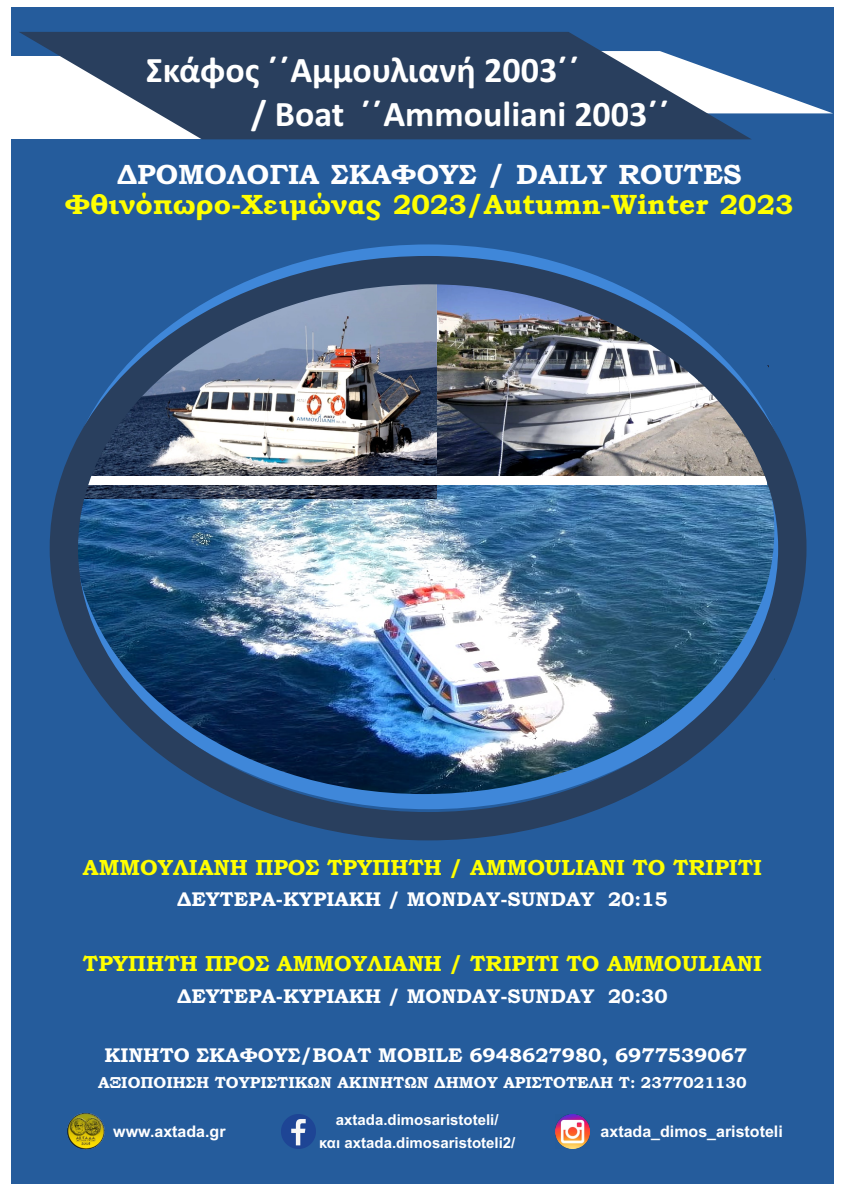
<style>
.page{position:relative;width:842px;height:1191px;background:#fff}
.page>*{position:absolute;margin:0;border:0;box-sizing:border-box;transform-origin:0 0}
.t1{font:700 36px/44px "Calibri";color:#fff}
.t2{font:700 28px "Bookman Old Style";color:#ff0}
.t3{font:700 28px "Bookman Old Style";color:#fff}
.t4{font:700 22px "Bookman Old Style";color:#ff0}
.t5{font:700 20px "Bookman Old Style";color:#fff}
.t6{font:700 16px "Bookman Old Style";color:#fff}
.t7{font:700 16px "Arial";color:#fff}
.t8{font:700 15px/23.5px "Arial";color:#fff;text-align:center}
</style>
<div class="page">
<div style="left:11px;top:7px;width:822px;height:1176px;background:#255c9c"></div>
<img style="left:75px;top:441px;width:699px;height:358px">
<img style="left:436px;top:267px;width:333px;height:208px">
<img style="left:84px;top:267px;width:352px;height:231px">
<div style="left:46px;top:238px;width:757px;height:584px;border:28px solid #3f87d9;border-radius:50%"></div>
<div style="left:684px;top:234px;width:108px;height:91px;background:#255c9c;border-radius:50%"></div>
<div style="left:33px;top:731px;width:149px;height:76px;background:#255c9c;border-radius:50%"></div>
<svg style="left:686px;top:704px;width:123px;height:70px;fill:#293f5e"></svg>
<div style="left:617px;top:768px;width:151px;height:63px;background:#255c9c;border-radius:50%"></div>
<svg style="left:752px;top:84px;width:80px;height:29px"></svg>
<div style="left:11px;top:56px;width:202px;height:83px;background:#fff"></div>
<svg style="left:19px;top:32px;width:733px;height:107px;fill:#293f5e"></svg>
<div style="left:34px;top:282px;width:109px;height:91px;background:#255c9c;border-radius:50%"></div>
<div style="left:90px;top:219px;width:129px;height:91px;background:#255c9c;border-radius:50%"></div>
<div style="left:31px;top:239px;width:129px;height:92px;background:#255c9c;border-radius:50%"></div>
<div style="left:728px;top:275px;width:97px;height:91px;background:#255c9c;border-radius:50%"></div>
<div style="left:629px;top:221px;width:129px;height:91px;background:#255c9c;border-radius:50%"></div>
<div style="left:95px;top:764px;width:150px;height:74px;background:#255c9c;border-radius:50%"></div>
<svg style="left:55px;top:702px;width:105px;height:75px"></svg>
<div style="left:48px;top:665px;width:67px;height:76px;background:#255c9c;border-radius:50%"></div>
<div style="left:654px;top:735px;width:150px;height:79px;background:#255c9c;border-radius:50%"></div>
<div style="left:741px;top:679px;width:69px;height:66px;background:#255c9c;border-radius:50%"></div>
<div style="left:32px;top:216px;width:793px;height:621px;border:28px solid #255c9c;border-radius:50%"></div>
<div style="left:83px;top:476px;width:683px;height:8px;background:#fff"></div>
<img style="left:68px;top:1113px;width:37px;height:36px">
<img style="left:281px;top:1114px;width:34px;height:34px">
<div style="left:181px;top:181px;width:109px;height:91px;background:#255c9c;border-radius:50%"></div>
<div style="left:50px;top:256px;width:756px;height:584px;border:28px solid #293f5e;border-radius:50%"></div>
<img style="left:556px;top:1114px;width:34px;height:34px">
<h1 class="t1" style="left:251px;top:51px;width:420px;text-indent:-105px">Σκάφος ΄΄Αμμουλιανή 2003΄΄<br>/ Boat ΄΄Ammouliani 2003΄΄</h1>
<h2 class="t3" style="left:117px;top:164px;width:626px">ΔΡΟΜΟΛΟΓΙΑ ΣΚΑΦΟΥΣ / DAILY ROUTES</h2>
<h2 class="t2" style="left:65px;top:194px;width:730px">Φθινόπωρο-Χειμώνας 2023/Autumn-Winter 2023</h2>
<p class="t4" style="left:83px;top:859px;width:680px">ΑΜΜΟΥΛΙΑΝΗ ΠΡΟΣ ΤΡΥΠΗΤΗ / AMMOULIANI TO TRIPITI</p>
<p class="t5" style="left:177px;top:891px;width:492px">ΔΕΥΤΕΡΑ-ΚΥΡΙΑΚΗ / MONDAY-SUNDAY 20:15</p>
<p class="t4" style="left:83px;top:955px;width:680px">ΤΡΥΠΗΤΗ ΠΡΟΣ ΑΜΜΟΥΛΙΑΝΗ / TRIPITI TO AMMOULIANI</p>
<p class="t5" style="left:177px;top:988px;width:492px">ΔΕΥΤΕΡΑ-ΚΥΡΙΑΚΗ / MONDAY-SUNDAY 20:30</p>
<p class="t5" style="left:104px;top:1047px;width:644px">ΚΙΝΗΤΟ ΣΚΑΦΟΥΣ/BOAT MOBILE 6948627980, 6977539067</p>
<p class="t6" style="left:98px;top:1076px;width:650px">ΑΞΙΟΠΟΙΗΣΗ ΤΟΥΡΙΣΤΙΚΩΝ ΑΚΙΝΗΤΩΝ ΔΗΜΟΥ ΑΡΙΣΤΟΤΕΛΗ Τ: 2377021130</p>
<p class="t7" style="left:113px;top:1125px;width:114px">www.axtada.gr</p>
<p class="t8" style="left:319px;top:1108px;width:198px">axtada.dimosaristoteli/<br>και axtada.dimosaristoteli2/</p>
<p class="t7" style="left:600px;top:1125px;width:184px">axtada_dimos_aristoteli</p>
</div>
